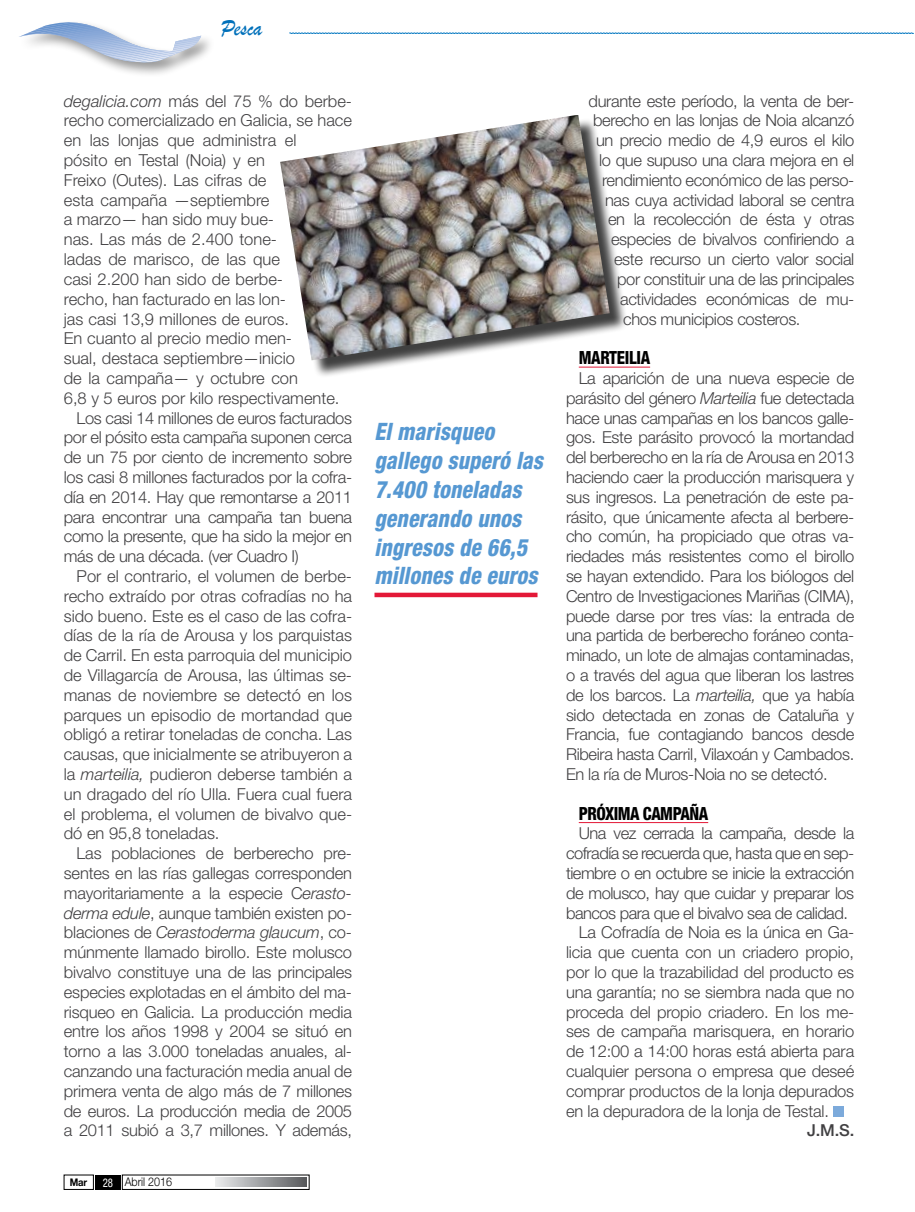
<style>
.page{position:relative;width:915px;height:1212px;background:#fff}
.page>*{position:absolute;margin:0;border:0;box-sizing:border-box;transform-origin:0 0}
.t1{font:italic 800 condensed 24px/28.8px "Helvetica Neue LT Std";letter-spacing:.01em;color:#5698d2;scale:.9 1}
.t2{font:24px "Brush Script";color:#0070ba;scale:.9 1}
.t3{font:800 condensed 18.15px "Helvetica Neue LT Std";letter-spacing:-.03em;color:#000;scale:.91 1}
.t4{font:300 16.5px/19.8px "Helvetica Neue LT Std";letter-spacing:-.01em;color:#414042;text-align:justify}
.t5{font:300 16.5px "Helvetica Neue LT Std";letter-spacing:-.03em;color:#414042}
.t6{font:italic 300 16.5px "Helvetica Neue LT Std";letter-spacing:-.01em;color:#414042}
.t7{font:500 16.5px "Helvetica Neue LT Std";color:#414042}
.t8{font:300 12px "Helvetica Neue LT Std";color:#000;scale:.9 1}
.t9{font:700 10.5px "Helvetica Neue LT Std";color:#000;scale:.9 1}
.s1{font-style:italic}
.s2{font-style:normal}
.s3{font-weight:400;font-stretch:condensed;color:#fff}
</style>
<div class="page">
<svg style="left:289px;top:33px;width:624px;height:1px"></svg>
<div style="left:18px;top:19px;width:197px;height:58px;background:#000;opacity:.41"></div>
<svg style="left:18px;top:19px;width:183px;height:44px"></svg>
<svg style="left:216px;top:1178px;width:90px;height:8px"></svg>
<div style="left:95px;top:1175px;width:26px;height:14px;background:#000"></div>
<div style="left:283px;top:117px;width:344px;height:261px;background:#000;opacity:.75"></div>
<img style="left:280px;top:115px;width:329px;height:245px">
<hr style="left:578px;top:367px;width:72px;height:1px;background:#e31837">
<hr style="left:578px;top:822px;width:130px;height:1px;background:#e31837">
<div style="left:832px;top:1106px;width:11px;height:10px;background:#7caadb"></div>
<hr style="left:374px;top:593px;width:163px;height:4px;background:#e31837">
<h1 class="t2" style="left:221px;top:13px;width:47px">Pesca</h1>
<p class="t4" style="left:64px;top:91px;width:289px"><span class="s1">degalicia.com</span> más del 75 % do berbe-</p>
<p class="t4" style="left:64px;top:110px;width:289px">recho comercializado en Galicia, se hace</p>
<p class="t4" style="left:64px;top:130px;width:234px">en las lonjas que administra el</p>
<p class="t4" style="left:64px;top:150px;width:203px">pósito en Testal (Noia) y en</p>
<p class="t4" style="left:64px;top:170px;width:204px">Freixo (Outes). Las cifras de</p>
<p class="t4" style="left:64px;top:190px;width:207px">esta campaña —septiembre</p>
<p class="t4" style="left:64px;top:209px;width:211px">a marzo— han sido muy bue-</p>
<p class="t4" style="left:64px;top:229px;width:214px">nas. Las más de 2.400 tone-</p>
<p class="t4" style="left:64px;top:249px;width:217px">ladas de marisco, de las que</p>
<p class="t4" style="left:64px;top:269px;width:221px">casi 2.200 han sido de berbe-</p>
<p class="t4" style="left:64px;top:289px;width:224px">recho, han facturado en las lon-</p>
<p class="t4" style="left:64px;top:308px;width:227px">jas casi 13,9 millones de euros.</p>
<p class="t4" style="left:64px;top:328px;width:230px">En cuanto al precio medio men-</p>
<p class="t4" style="left:64px;top:348px;width:233px">sual, destaca septiembre—inicio</p>
<p class="t4" style="left:64px;top:368px;width:235px">de la campaña— y octubre con</p>
<p class="t4" style="left:64px;top:388px;width:277px">6,8 y 5 euros por kilo respectivamente.</p>
<p class="t4" style="left:77px;top:407px;width:277px">Los casi 14 millones de euros facturados</p>
<p class="t4" style="left:64px;top:427px;width:289px">por el pósito esta campaña suponen cerca</p>
<p class="t4" style="left:64px;top:447px;width:290px">de un 75 por ciento de incremento sobre</p>
<p class="t4" style="left:64px;top:467px;width:290px">los casi 8 millones facturados por la cofra-</p>
<p class="t4" style="left:64px;top:487px;width:290px">día en 2014. Hay que remontarse a 2011</p>
<p class="t4" style="left:64px;top:506px;width:290px">para encontrar una campaña tan buena</p>
<p class="t4" style="left:64px;top:526px;width:289px">como la presente, que ha sido la mejor en</p>
<p class="t4" style="left:64px;top:546px;width:236px">más de una década. (ver Cuadro I)</p>
<p class="t4" style="left:77px;top:566px;width:277px">Por el contrario, el volumen de berbe-</p>
<p class="t4" style="left:64px;top:586px;width:290px">recho extraído por otras cofradías no ha</p>
<p class="t4" style="left:64px;top:605px;width:290px">sido bueno. Este es el caso de las cofra-</p>
<p class="t4" style="left:64px;top:625px;width:289px">días de la ría de Arousa y los parquistas</p>
<p class="t4" style="left:64px;top:645px;width:290px">de Carril. En esta parroquia del municipio</p>
<p class="t4" style="left:64px;top:665px;width:290px">de Villagarcía de Arousa, las últimas se-</p>
<p class="t4" style="left:64px;top:685px;width:289px">manas de noviembre se detectó en los</p>
<p class="t4" style="left:64px;top:704px;width:290px">parques un episodio de mortandad que</p>
<p class="t4" style="left:64px;top:724px;width:289px">obligó a retirar toneladas de concha. Las</p>
<p class="t4" style="left:64px;top:744px;width:290px">causas, que inicialmente se atribuyeron a</p>
<p class="t4" style="left:64px;top:764px;width:290px">la <span class="s1">marteilia,</span> pudieron deberse también a</p>
<p class="t4" style="left:64px;top:784px;width:290px">un dragado del río Ulla. Fuera cual fuera</p>
<p class="t4" style="left:64px;top:803px;width:290px">el problema, el volumen de bivalvo que-</p>
<p class="t4" style="left:64px;top:823px;width:157px">dó en 95,8 toneladas.</p>
<p class="t4" style="left:77px;top:843px;width:277px">Las poblaciones de berberecho pre-</p>
<p class="t4" style="left:64px;top:863px;width:289px">sentes en las rías gallegas corresponden</p>
<p class="t4" style="left:64px;top:883px;width:289px">mayoritariamente a la especie C<span class="s1">erasto-</span></p>
<p class="t4" style="left:64px;top:902px;width:290px"><span class="s1">derma edule</span>, aunque también existen po-</p>
<p class="t6" style="left:64px;top:923px;width:289px"><span class="s2">blaciones de</span> Cerastoderma glaucum<span class="s2">, co-</span></p>
<p class="t4" style="left:64px;top:942px;width:290px">múnmente llamado birollo. Este molusco</p>
<p class="t4" style="left:64px;top:962px;width:289px">bivalvo constituye una de las principales</p>
<p class="t4" style="left:64px;top:982px;width:289px">especies explotadas en el ámbito del ma-</p>
<p class="t4" style="left:64px;top:1001px;width:289px">risqueo en Galicia. La producción media</p>
<p class="t4" style="left:64px;top:1021px;width:290px">entre los años 1998 y 2004 se situó en</p>
<p class="t4" style="left:64px;top:1041px;width:290px">torno a las 3.000 toneladas anuales, al-</p>
<p class="t4" style="left:64px;top:1061px;width:289px">canzando una facturación media anual de</p>
<p class="t4" style="left:64px;top:1081px;width:290px">primera venta de algo más de 7 millones</p>
<p class="t4" style="left:64px;top:1100px;width:289px">de euros. La producción media de 2005</p>
<p class="t4" style="left:64px;top:1120px;width:289px">a 2011 subió a 3,7 millones. Y además,</p>
<p class="t9" style="left:70px;top:1176px;width:21px">Mar</p>
<p class="t8" style="left:103px;top:1175px;width:79px"><span class="s3">28</span> Abril 2016</p>
<h1 class="t1" style="left:374px;top:417px;width:189px">El marisqueo gallego superó las<br>7.400 toneladas generando unos ingresos de 66,5 millones de euros</h1>
<p class="t4" style="left:588px;top:91px;width:267px">durante este período, la venta de ber-</p>
<p class="t4" style="left:593px;top:110px;width:262px">berecho en las lonjas de Noia alcanzó</p>
<p class="t4" style="left:596px;top:130px;width:259px">un precio medio de 4,9 euros el kilo</p>
<p class="t4" style="left:599px;top:150px;width:257px">lo que supuso una clara mejora en el</p>
<p class="t4" style="left:602px;top:170px;width:254px">rendimiento económico de las perso-</p>
<p class="t4" style="left:605px;top:190px;width:251px">nas cuya actividad laboral se centra</p>
<p class="t4" style="left:608px;top:209px;width:248px">en la recolección de ésta y otras</p>
<p class="t4" style="left:611px;top:229px;width:245px">especies de bivalvos confiriendo a</p>
<p class="t4" style="left:614px;top:249px;width:242px">este recurso un cierto valor social</p>
<p class="t4" style="left:617px;top:269px;width:239px">por constituir una de las principales</p>
<p class="t4" style="left:620px;top:289px;width:236px">actividades económicas de mu-</p>
<p class="t4" style="left:623px;top:308px;width:179px">chos municipios costeros.</p>
<p class="t3" style="left:578px;top:346px;width:80px">MARTEILIA</p>
<p class="t4" style="left:566px;top:368px;width:290px;text-indent:13px">La aparición de una nueva especie de parásito del género <span class="s1">Marteilia</span> fue detectada hace unas campañas en los bancos galle&shy;gos. Este parásito provocó la mortandad del berberecho en la ría de Arousa en 2013 haciendo caer la producción marisquera y sus ingresos. La penetración de este pa&shy;rásito, que únicamente afecta al berbere&shy;cho común, ha propiciado que otras va&shy;riedades más resistentes como el birollo se hayan extendido. Para los biólogos del Centro de Investigaciones Mariñas (CIMA), puede darse por tres vías: la entrada de una partida de berberecho foráneo conta&shy;minado, un lote de almajas contaminadas, o a través del agua que liberan los lastres de los barcos. La <span class="s1">marteilia,</span> que ya había sido detectada en zonas de Cataluña y Francia, fue contagiando bancos desde Ribeira hasta Carril, Vilaxoán y Cambados.<br>En la ría de Muros-Noia no se detectó.</p>
<p class="t3" style="left:578px;top:802px;width:144px">PRÓXIMA CAMPAÑA</p>
<p class="t5" style="left:578px;top:823px;width:277px">Una vez cerrada la campaña, desde la</p>
<p class="t5" style="left:566px;top:843px;width:289px">cofradía se recuerda que, hasta que en sep-</p>
<p class="t5" style="left:566px;top:863px;width:289px">tiembre o en octubre se inicie la extracción</p>
<p class="t5" style="left:566px;top:883px;width:289px">de molusco, hay que cuidar y preparar los</p>
<p class="t5" style="left:566px;top:903px;width:283px">bancos para que el bivalvo sea de calidad.</p>
<p class="t4" style="left:578px;top:922px;width:277px">La Cofradía de Noia es la única en Ga-</p>
<p class="t4" style="left:566px;top:942px;width:289px">licia que cuenta con un criadero propio,</p>
<p class="t4" style="left:566px;top:962px;width:289px">por lo que la trazabilidad del producto es</p>
<p class="t4" style="left:566px;top:982px;width:290px">una garantía; no se siembra nada que no</p>
<p class="t4" style="left:566px;top:1001px;width:290px">proceda del propio criadero. En los me-</p>
<p class="t4" style="left:566px;top:1021px;width:289px">ses de campaña marisquera, en horario</p>
<p class="t4" style="left:566px;top:1041px;width:289px">de 12:00 a 14:00 horas está abierta para</p>
<p class="t4" style="left:566px;top:1061px;width:290px">cualquier persona o empresa que deseé</p>
<p class="t4" style="left:566px;top:1081px;width:289px">comprar productos de la lonja depurados</p>
<p class="t4" style="left:566px;top:1100px;width:264px">en la depuradora de la lonja de Testal.</p>
<p class="t7" style="left:806px;top:1121px;width:49px">J.M.S.</p>
</div>
